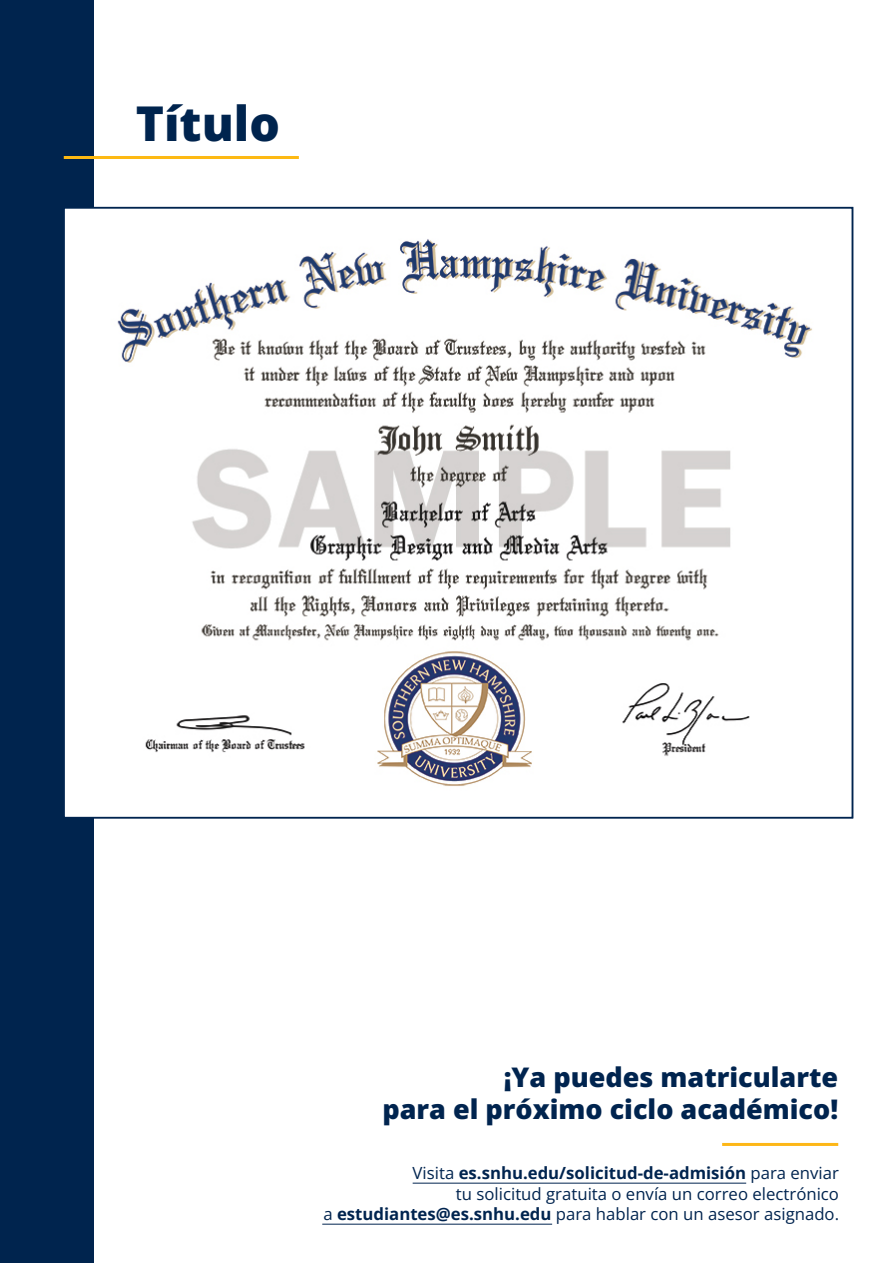
<style>
.page{position:relative;width:893px;height:1263px;background:#fff}
.page>*{position:absolute;margin:0;border:0;box-sizing:border-box;transform-origin:0 0}
.t1{font:800 48px "Open Sans";color:#00244e}
.t2{font:800 27px/32.4px "Open Sans";color:#00244f;text-align:right}
.t3{font:16.8px/20.1px "Open Sans";color:#00244f;text-align:right}
.s1{font-weight:700}
</style>
<div class="page">
<div style="left:0;top:0;width:94px;height:1263px;background:#00244e"></div>
<hr style="left:64px;top:156px;width:235px;height:3px;background:#fdb913">
<hr style="left:322px;top:1224px;width:230px;height:1px;background:#00244f">
<hr style="left:413px;top:1183px;width:333px;height:1px;background:#00244f">
<hr style="left:722px;top:1143px;width:116px;height:3px;background:#fdb717">
<img style="left:66px;top:210px;width:746px;height:605px">
<h1 class="t1" style="left:136px;top:87px;width:146px">Título</h1>
<h2 class="t2" style="left:382px;top:1060px;width:457px">¡Ya puedes matricularte<br>para el próximo ciclo académico!</h2>
<p class="t3" style="left:323px;top:1163px;width:517px">Visita <span class="s1">es.snhu.edu/solicitud-de-admisión</span> para enviar<br>tu solicitud gratuita o envía un correo electrónico<br>a <span class="s1">estudiantes@es.snhu.edu</span> para hablar con un asesor asignado.</p>
</div>
